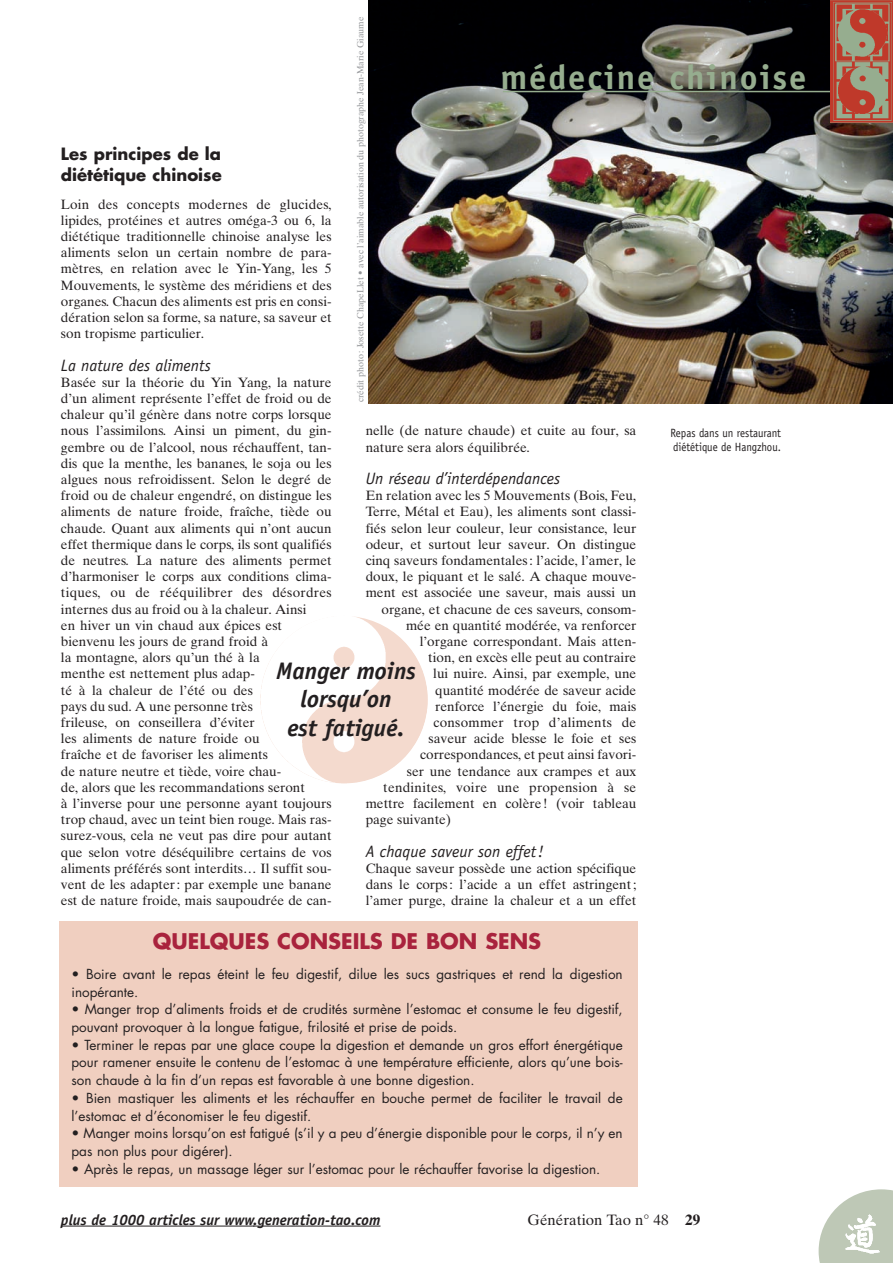
<style>
.page{position:relative;width:893px;height:1263px;background:#fff}
.page>*{position:absolute;margin:0;border:0;box-sizing:border-box;transform-origin:0 0}
.t1{font:700 34.5px "Officina Sans";letter-spacing:.055em;color:#96ad8f}
.t2{font:italic 700 24px/28.8px "Officina Sans";color:#231f20;text-align:center}
.t3{font:700 21px "Futura";color:#a9233d}
.t4{font:italic 16.5px "Officina Sans";color:#231f20}
.t5{font:700 16.5px/21.5px "Futura";color:#231f20}
.t6{font:italic 700 15px "Officina Sans";color:#231f20}
.t7{font:15px "Times Ten";color:#231f20}
.t8{font:13.5px/16.2px "Times Ten";color:#231f20;text-align:justify}
.t9{font:13.5px/17.7px "Futura";color:#231f20}
.t10{font:13.5px "Times Ten";letter-spacing:.02em;color:#231f20}
.t11{font:12px/14.4px "Officina Sans";color:#231f20;scale:.9 1}
.t12{font:9px "Times Ten";color:#939598}
.s1{font-weight:700}
</style>
<div class="page">
<img style="left:369px;top:0;width:524px;height:404px">
<svg style="left:818px;top:1189px;width:75px;height:74px"></svg>
<img style="left:844px;top:1212px;width:37px;height:43px">
<hr style="left:61px;top:1225px;width:193px;height:1px;background:#231f20">
<hr style="left:253px;top:1225px;width:39px;height:1px;background:#231f20">
<hr style="left:292px;top:1225px;width:44px;height:1px;background:#231f20">
<hr style="left:336px;top:1225px;width:44px;height:1px;background:#231f20">
<hr style="left:503px;top:91px;width:385px;height:1px;background:#96ad8f">
<img style="left:831px;top:0;width:62px;height:123px">
<div style="left:59px;top:921px;width:579px;height:265px;background:#f0cfc0"></div>
<img style="left:260px;top:616px;width:168px;height:167px;border-radius:50%">
<p class="t12" style="left:357px;top:402px;width:387px;rotate:-90deg">crédit photo : Josette ChapeLlet • avec l’aimable autorisation du photographe Jean-Marie Giaume</p>
<h1 class="t1" style="left:500px;top:65px;width:307px">médecine chinoise</h1>
<p class="t5" style="left:61px;top:144px;width:162px">Les principes de la diététique chinoise</p>
<p class="t8" style="left:61px;top:197px;width:272px">Loin des concepts modernes de glucides, lipides, protéines et autres oméga-3 ou 6, la diététique traditionnelle chinoise analyse les aliments selon un certain nombre de para&shy;mètres, en relation avec le Yin-Yang, les 5<br>Mouvements, le système des méridiens et des organes. Chacun des aliments est pris en consi&shy;dération selon sa forme, sa nature, sa saveur et son tropisme particulier.</p>
<p class="t4" style="left:61px;top:359px;width:151px">La nature des aliments</p>
<p class="t8" style="left:61px;top:375px;width:272px;text-align:left">Basée sur la théorie du Yin Yang, la nature d’un aliment représente l’effet de froid ou de chaleur qu’il génère dans notre corps lorsque nous l’assimilons. Ainsi un piment, du gin&shy;gembre ou de l’alcool, nous réchauffent, tan&shy;dis que la menthe, les bananes, le soja ou les algues nous refroidissent. Selon le degré de froid ou de chaleur engendré, on distingue les aliments de nature froide, fraîche, tiède ou chaude. Quant aux aliments qui n’ont aucun effet thermique dans le corps, ils sont qualifiés de neutres. La nature des aliments permet d’harmoniser le corps aux conditions clima&shy;tiques, ou de rééquilibrer des désordres internes dus au froid ou à la chaleur. Ainsi<br>en hiver un vin chaud aux épices est bienvenu les jours de grand froid à<br>la montagne, alors qu’un thé à la<br>menthe est nettement plus adap-<br>té à la chaleur de l’été ou des<br>pays du sud. A une personne très<br>frileuse, on conseillera d’éviter<br>les aliments de nature froide ou<br>fraîche et de favoriser les aliments<br>de nature neutre et tiède, voire chau-<br>de, alors que les recommandations seront<br>à l’inverse pour une personne ayant toujours trop chaud, avec un teint bien rouge. Mais ras&shy;surez-vous, cela ne veut pas dire pour autant que selon votre déséquilibre certains de vos aliments préférés sont interdits… Il suffit sou&shy;vent de les adapter : par exemple une banane est de nature froide, mais saupoudrée de can-</p>
<p class="t8" style="left:366px;top:424px;width:272px">nelle (de nature chaude) et cuite au four, sa nature sera alors équilibrée.</p>
<p class="t4" style="left:366px;top:472px;width:196px">Un réseau d’interdépendances</p>
<p class="t8" style="left:366px;top:489px;width:272px">En relation avec les 5 Mouvements (Bois, Feu,</p>
<p class="t8" style="left:366px;top:505px;width:272px">Terre, Métal et Eau), les aliments sont classi-</p>
<p class="t8" style="left:366px;top:521px;width:272px">fiés selon leur couleur, leur consistance, leur</p>
<p class="t8" style="left:366px;top:537px;width:272px">odeur, et surtout leur saveur. On distingue</p>
<p class="t8" style="left:366px;top:554px;width:272px">cinq saveurs fondamentales : l’acide, l’amer, le</p>
<p class="t8" style="left:366px;top:570px;width:272px">doux, le piquant et le salé. A chaque mouve-</p>
<p class="t8" style="left:366px;top:586px;width:272px">ment est associée une saveur, mais aussi un</p>
<p class="t8" style="left:381px;top:602px;width:256px">organe, et chacune de ces saveurs, consom-</p>
<p class="t8" style="left:406px;top:618px;width:232px">mée en quantité modérée, va renforcer</p>
<p class="t8" style="left:420px;top:635px;width:218px">l’organe correspondant. Mais atten-</p>
<p class="t8" style="left:428px;top:651px;width:210px">tion, en excès elle peut au contraire</p>
<p class="t8" style="left:433px;top:667px;width:205px">lui nuire. Ainsi, par exemple, une</p>
<p class="t8" style="left:435px;top:683px;width:203px">quantité modérée de saveur acide</p>
<p class="t8" style="left:435px;top:699px;width:203px">renforce l’énergie du foie, mais</p>
<p class="t10" style="left:433px;top:717px;width:204px">consommer trop d’aliments de</p>
<p class="t8" style="left:429px;top:732px;width:209px">saveur acide blesse le foie et ses</p>
<p class="t8" style="left:420px;top:748px;width:218px">correspondances, et peut ainsi favori-</p>
<p class="t8" style="left:407px;top:764px;width:231px">ser une tendance aux crampes et aux</p>
<p class="t10" style="left:383px;top:782px;width:255px">tendinites, voire une propension à se</p>
<p class="t8" style="left:366px;top:797px;width:272px">mettre facilement en colère ! (voir tableau</p>
<p class="t8" style="left:366px;top:813px;width:87px">page suivante)</p>
<p class="t4" style="left:366px;top:845px;width:180px">A chaque saveur son effet!</p>
<p class="t8" style="left:366px;top:861px;width:272px">Chaque saveur possède une action spécifique dans le corps : l’acide a un effet astringent ; l’amer purge, draine la chaleur et a un effet</p>
<p class="t11" style="left:670px;top:426px;width:124px">Repas dans un restaurant diététique de Hangzhou.</p>
<h2 class="t2" style="left:276px;top:658px;width:141px">Manger moins lorsqu’on<br>est fatigué.</h2>
<h3 class="t3" style="left:153px;top:931px;width:390px">QUELQUES CONSEILS DE BON SENS</h3>
<p class="t9" style="left:71px;top:966px;width:553px">• Boire avant le repas éteint le feu digestif, dilue les sucs gastriques et rend la digestion inopérante.</p>
<p class="t9" style="left:71px;top:1001px;width:553px">• Manger trop d’aliments froids et de crudités surmène l’estomac et consume le feu digestif, pouvant provoquer à la longue fatigue, frilosité et prise de poids.</p>
<p class="t9" style="left:71px;top:1037px;width:553px;text-align:justify">• Terminer le repas par une glace coupe la digestion et demande un gros effort énergétique pour ramener ensuite le contenu de l’estomac à une température efficiente, alors qu’une bois&shy;son chaude à la fin d’un repas est favorable à une bonne digestion.</p>
<p class="t9" style="left:71px;top:1090px;width:553px">• Bien mastiquer les aliments et les réchauffer en bouche permet de faciliter le travail de l’estomac et d’économiser le feu digestif.</p>
<p class="t9" style="left:71px;top:1125px;width:553px">• Manger moins lorsqu’on est fatigué (s’il y a peu d’énergie disponible pour le corps, il n’y en pas non plus pour digérer).</p>
<p class="t9" style="left:71px;top:1161px;width:530px">• Après le repas, un massage léger sur l’estomac pour le réchauffer favorise la digestion.</p>
<p class="t6" style="left:61px;top:1214px;width:321px">plus de 1000 articles sur www.generation-tao.com</p>
<p class="t7" style="left:527px;top:1214px;width:174px">Génération Tao n° 48 <span class="s1">29</span></p>
</div>
